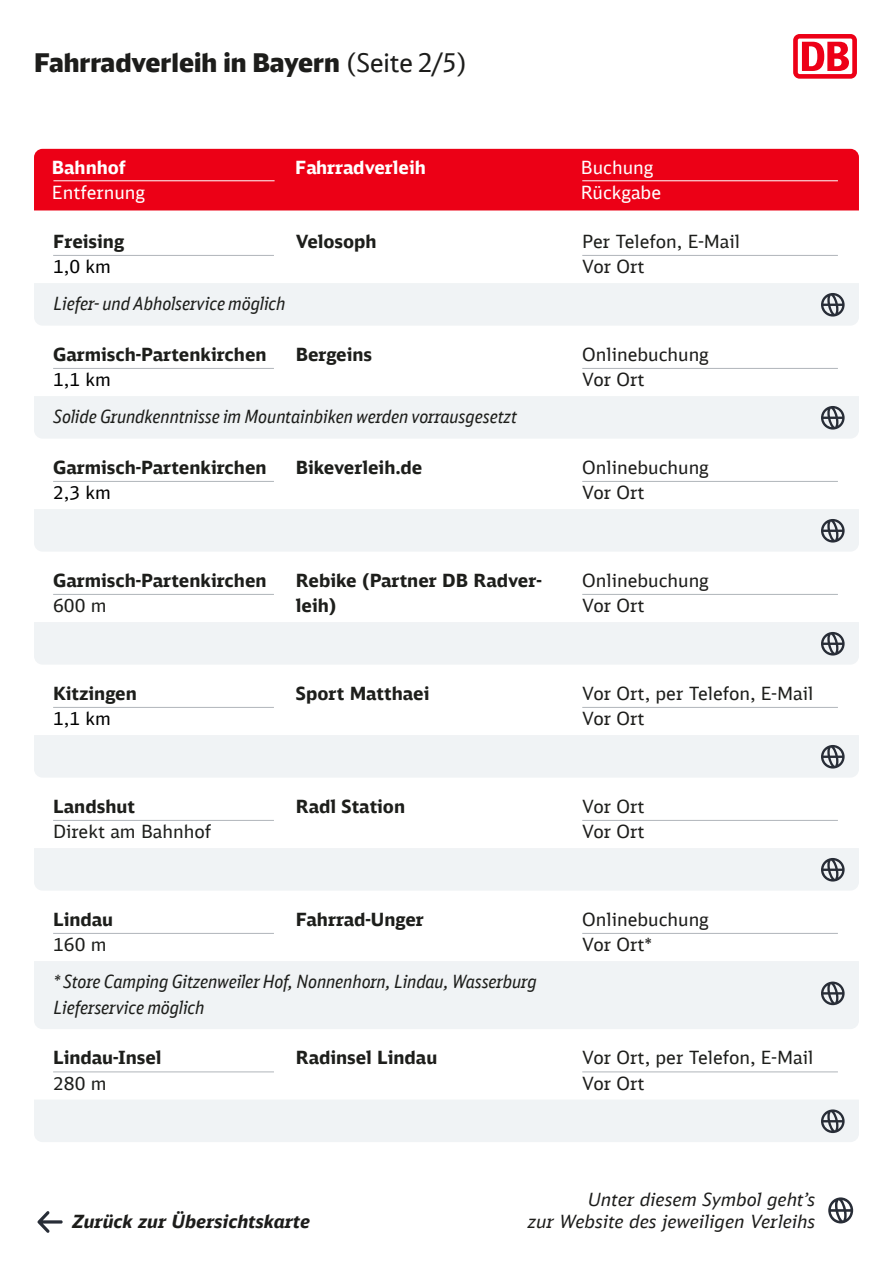
<style>
.page{position:relative;width:893px;height:1263px;background:#fff}
.page>*{position:absolute;margin:0;border:0;box-sizing:border-box;transform-origin:0 0}
.t1{font:900 25.5px "DB Head";color:#1d1d1b}
.t2{font:700 18px/25.5px "DB Sans";color:#1d1e1b}
.t3{font:italic 18px/25.5px "DB Sans Cond";color:#1d1e1b}
.t4{font:18px/25.5px "DB Sans";color:#1d1d1b}
.t5{font:18px "DB Sans";color:#1d1e1b}
.t6{font:italic 18px/22.5px "DB Sans";color:#1d1d1b;text-align:right}
.t7{font:18px/25.5px "DB Sans";color:#fff}
.t8{font:italic 700 18px "DB Sans";color:#1d1d1b}
.t9{font:700 18px "DB Sans";color:#fff}
.t10{font:18px "DB Sans";color:#000}
.s1{font-weight:400}
</style>
<div class="page">
<svg style="left:793px;top:34px;width:64px;height:45px"></svg>
<svg style="left:798px;top:39px;width:54px;height:35px"></svg>
<svg style="left:802px;top:42px;width:47px;height:29px"></svg>
<svg style="left:37px;top:1211px;width:26px;height:22px"></svg>
<svg style="left:828px;top:1197px;width:25px;height:26px"></svg>
<div style="left:34px;top:149px;width:825px;height:61px;background:#ec0016"></div>
<hr style="left:53px;top:180px;width:222px;height:1px;background:#fff">
<hr style="left:582px;top:180px;width:256px;height:1px;background:#fff">
<hr style="left:53px;top:481px;width:221px;height:1px;background:#b0b5ba">
<hr style="left:582px;top:481px;width:256px;height:1px;background:#b0b5ba">
<div style="left:34px;top:509px;width:825px;height:42px;background:#f0f3f5"></div>
<hr style="left:53px;top:594px;width:221px;height:1px;background:#b0b5ba">
<hr style="left:582px;top:594px;width:256px;height:1px;background:#b0b5ba">
<div style="left:34px;top:622px;width:825px;height:42px;background:#f0f3f5"></div>
<hr style="left:53px;top:707px;width:221px;height:1px;background:#b0b5ba">
<hr style="left:582px;top:707px;width:256px;height:1px;background:#b0b5ba">
<div style="left:34px;top:735px;width:825px;height:42px;background:#f0f3f5"></div>
<hr style="left:53px;top:820px;width:221px;height:1px;background:#b0b5ba">
<hr style="left:582px;top:820px;width:256px;height:1px;background:#b0b5ba">
<div style="left:34px;top:848px;width:825px;height:42px;background:#f0f3f5"></div>
<hr style="left:53px;top:255px;width:221px;height:1px;background:#b0b5ba">
<hr style="left:582px;top:255px;width:256px;height:1px;background:#b0b5ba">
<div style="left:34px;top:283px;width:825px;height:42px;background:#f0f3f5"></div>
<hr style="left:53px;top:368px;width:221px;height:1px;background:#b0b5ba">
<hr style="left:582px;top:368px;width:256px;height:1px;background:#b0b5ba">
<div style="left:34px;top:396px;width:825px;height:42px;background:#f0f3f5"></div>
<div style="left:34px;top:961px;width:825px;height:68px;background:#f0f3f5"></div>
<hr style="left:53px;top:933px;width:221px;height:1px;background:#b0b5ba">
<hr style="left:582px;top:933px;width:256px;height:1px;background:#b0b5ba">
<svg style="left:821px;top:981px;width:24px;height:24px"></svg>
<hr style="left:53px;top:1071px;width:221px;height:1px;background:#b0b5ba">
<hr style="left:582px;top:1071px;width:256px;height:1px;background:#b0b5ba">
<div style="left:34px;top:1100px;width:825px;height:42px;background:#f0f3f5"></div>
<h1 class="t1" style="left:34px;top:46px;width:434px">Fahrradverleih in Bayern <span class="s1">(Seite 2/5)</span></h1>
<p class="t9" style="left:52px;top:156px;width:76px">Bahnhof</p>
<p class="t7" style="left:52px;top:180px;width:95px">Entfernung</p>
<p class="t9" style="left:295px;top:156px;width:132px">Fahrradverleih</p>
<p class="t7" style="left:581px;top:154px;width:82px">Buchung<br>Rückgabe</p>
<p class="t2" style="left:53px;top:228px;width:73px">Freising</p>
<p class="t10" style="left:53px;top:256px;width:59px">1,0 km</p>
<p class="t3" style="left:54px;top:291px;width:233px">Liefer- und Abholservice möglich</p>
<p class="t2" style="left:296px;top:228px;width:82px">Velosoph</p>
<p class="t5" style="left:582px;top:230px;width:159px">Per Telefon, E-Mail</p>
<p class="t4" style="left:582px;top:254px;width:64px">Vor Ort</p>
<p class="t2" style="left:53px;top:341px;width:215px">Garmisch-Partenkirchen</p>
<p class="t10" style="left:53px;top:369px;width:59px">1,1 km</p>
<p class="t3" style="left:54px;top:404px;width:465px">Solide Grundkenntnisse im Mountainbiken werden vorrausgesetzt</p>
<p class="t2" style="left:296px;top:341px;width:78px">Bergeins</p>
<p class="t4" style="left:582px;top:341px;width:128px">Onlinebuchung<br>Vor Ort</p>
<p class="t2" style="left:53px;top:454px;width:215px">Garmisch-Partenkirchen</p>
<p class="t10" style="left:53px;top:482px;width:59px">2,3 km</p>
<p class="t2" style="left:53px;top:567px;width:215px">Garmisch-Partenkirchen</p>
<p class="t5" style="left:53px;top:595px;width:55px">600 m</p>
<p class="t2" style="left:53px;top:680px;width:85px">Kitzingen</p>
<p class="t10" style="left:53px;top:708px;width:59px">1,1 km</p>
<p class="t2" style="left:53px;top:793px;width:83px">Landshut</p>
<p class="t5" style="left:53px;top:821px;width:160px">Direkt am Bahnhof</p>
<p class="t2" style="left:296px;top:454px;width:128px">Bikeverleih.de</p>
<p class="t4" style="left:582px;top:454px;width:128px">Onlinebuchung<br>Vor Ort</p>
<p class="t2" style="left:296px;top:567px;width:247px">Rebike (Partner DB Radver&shy;leih)</p>
<p class="t4" style="left:582px;top:567px;width:128px">Onlinebuchung<br>Vor Ort</p>
<p class="t2" style="left:296px;top:680px;width:135px">Sport Matthaei</p>
<p class="t5" style="left:582px;top:682px;width:233px">Vor Ort, per Telefon, E-Mail</p>
<p class="t4" style="left:582px;top:706px;width:64px">Vor Ort</p>
<p class="t2" style="left:296px;top:793px;width:111px">Radl Station</p>
<p class="t5" style="left:582px;top:795px;width:64px">Vor Ort</p>
<p class="t4" style="left:582px;top:819px;width:64px">Vor Ort</p>
<p class="t2" style="left:53px;top:906px;width:62px">Lindau</p>
<p class="t5" style="left:53px;top:934px;width:55px">160 m</p>
<p class="t3" style="left:54px;top:969px;width:484px">* Store Camping Gitzenweiler Hof, Nonnenhorn, Lindau, Wasserburg<br>Lieferservice möglich</p>
<p class="t2" style="left:296px;top:1045px;width:143px">Radinsel Lindau</p>
<p class="t5" style="left:582px;top:1047px;width:233px">Vor Ort, per Telefon, E-Mail</p>
<p class="t4" style="left:582px;top:1070px;width:64px">Vor Ort</p>
<p class="t2" style="left:296px;top:906px;width:129px">Fahrrad-Unger</p>
<p class="t4" style="left:582px;top:906px;width:128px">Onlinebuchung<br>Vor Ort*</p>
<p class="t2" style="left:53px;top:1045px;width:110px">Lindau-Insel</p>
<p class="t5" style="left:53px;top:1072px;width:55px">280 m</p>
<p class="t8" style="left:72px;top:1210px;width:239px">Zurück zur Übersichtskarte</p>
<p class="t6" style="left:527px;top:1188px;width:289px">Unter diesem Symbol geht’s<br>zur Website des jeweiligen Verleihs</p>
</div>
